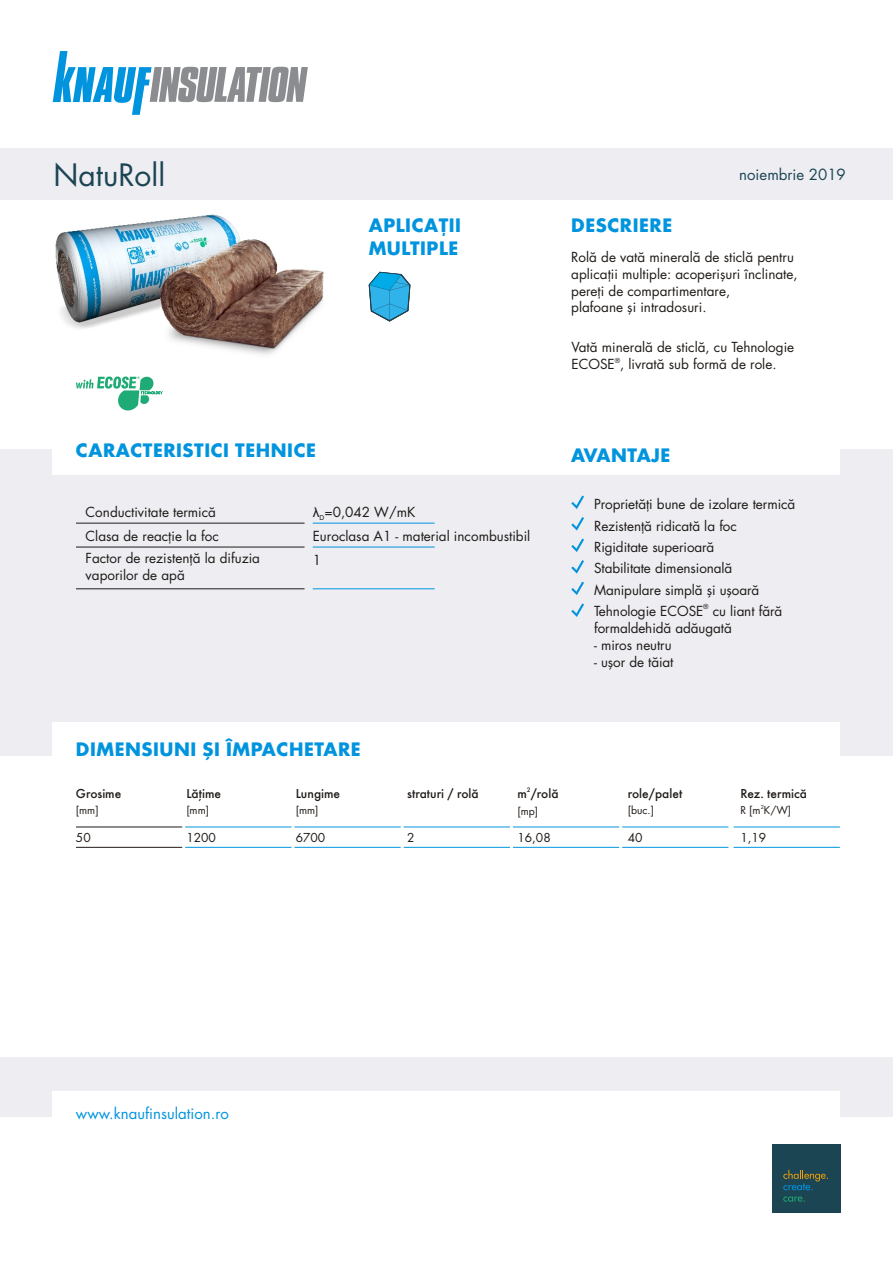
<style>
.page{position:relative;width:893px;height:1263px;background:#fff}
.page>*{position:absolute;margin:0;border:0;box-sizing:border-box;transform-origin:0 0}
.t1{font:30px "Futura CE";color:#1c4554}
.t2{font:700 18px/22.8px "Futura CE";letter-spacing:.03em;color:#0094de}
.t3{font:15px "Futura CE";color:#0094de}
.t4{font:15px "Futura CE";color:#1c4554}
.t5{font:13.5px/17px "Futura CE";color:#1f1a17}
.t6{font:500 13.5px "Futura TEE";letter-spacing:-1.795em;color:#1f1a17}
.t7{font:500 13.5px "Futura TEE";letter-spacing:-1.665em;color:#1f1a17}
.t8{font:500 13.5px "Futura TEE";letter-spacing:-2.275em;color:#1f1a17}
.t9{font:500 13.5px "Futura TEE";letter-spacing:-2.435em;color:#1f1a17}
.t10{font:12px "Futura CE";color:#1f1a17}
.t11{font:10.5px "Futura CE";color:#1f1a17}
.t12{font:6.75px "Futura CE";color:#1f1a17}
.t13{font:500 6.75px "Futura TEE";color:#1f1a17}
.t14{font:6.75px "Arial";color:#1f1a17}
.t15{font:5.25px "Futura CE";color:#1f1a17}
.s1{font-family:"Arial"}
</style>
<div class="page">
<div style="left:0;top:1057px;width:893px;height:60px;background:#ededf2"></div>
<div style="left:53px;top:1091px;width:787px;height:51px;background:#fff"></div>
<hr style="left:185px;top:827px;width:106px;height:1px;background:#0094de">
<hr style="left:294px;top:827px;width:107px;height:1px;background:#0094de">
<hr style="left:404px;top:827px;width:106px;height:1px;background:#0094de">
<hr style="left:513px;top:827px;width:106px;height:1px;background:#0094de">
<hr style="left:622px;top:827px;width:106px;height:1px;background:#0094de">
<hr style="left:76px;top:827px;width:106px;height:1px;background:#1f1a17">
<hr style="left:734px;top:827px;width:106px;height:1px;background:#0094de">
<hr style="left:185px;top:847px;width:106px;height:1px;background:#0094de">
<hr style="left:294px;top:847px;width:107px;height:1px;background:#0094de">
<hr style="left:404px;top:847px;width:106px;height:1px;background:#0094de">
<hr style="left:513px;top:847px;width:106px;height:1px;background:#0094de">
<hr style="left:622px;top:847px;width:106px;height:1px;background:#0094de">
<hr style="left:76px;top:847px;width:106px;height:1px;background:#1f1a17">
<hr style="left:734px;top:847px;width:106px;height:1px;background:#0094de">
<div style="left:0;top:449px;width:893px;height:307px;background:#ededf2"></div>
<div style="left:0;top:149px;width:893px;height:51px;background:#ededf2"></div>
<svg style="left:53px;top:51px;width:255px;height:64px"></svg>
<div style="left:53px;top:722px;width:787px;height:41px;background:#fff"></div>
<div style="left:53px;top:424px;width:787px;height:51px;background:#fff"></div>
<div style="left:772px;top:1144px;width:68px;height:68px;background:#1c4554"></div>
<svg style="left:783px;top:1170px;width:45px;height:20px"></svg>
<svg style="left:783px;top:1196px;width:22px;height:6px"></svg>
<hr style="left:313px;top:523px;width:122px;height:1px;background:#0094de">
<hr style="left:76px;top:523px;width:229px;height:1px;background:#1f1a17">
<hr style="left:76px;top:547px;width:229px;height:1px;background:#1f1a17">
<hr style="left:313px;top:547px;width:122px;height:1px;background:#0094de">
<hr style="left:76px;top:588px;width:229px;height:1px;background:#1f1a17">
<hr style="left:313px;top:588px;width:122px;height:1px;background:#0094de">
<svg style="left:76px;top:376px;width:87px;height:34px"></svg>
<svg style="left:571px;top:495px;width:13px;height:14px"></svg>
<svg style="left:571px;top:517px;width:13px;height:13px"></svg>
<svg style="left:571px;top:538px;width:13px;height:14px"></svg>
<svg style="left:571px;top:560px;width:13px;height:14px"></svg>
<svg style="left:571px;top:603px;width:13px;height:14px"></svg>
<svg style="left:571px;top:582px;width:13px;height:13px"></svg>
<img style="left:55px;top:214px;width:185px;height:109px">
<img style="left:161px;top:240px;width:163px;height:115px">
<svg style="left:369px;top:272px;width:41px;height:50px"></svg>
<h1 class="t1" style="left:54px;top:165px;width:113px">NatuRoll</h1>
<h2 class="t2" style="left:369px;top:216px;width:94px">APLICAŢII<br>MULTIPLE</h2>
<h2 class="t2" style="left:571px;top:217px;width:102px">DESCRIERE</h2>
<p class="t4" style="left:739px;top:170px;width:108px">noiembrie 2019</p>
<p class="t5" style="left:571px;top:250px;width:228px">Rolă de vată minerală de sticlă pentru aplicaţii multiple: acoperişuri înclinate, pereţi de compartimentare,<br>plafoane şi intradosuri.</p>
<p class="t5" style="left:571px;top:341px;width:224px">Vată minerală de sticlă, cu Tehnologie</p>
<p class="t12" style="left:615px;top:358px;width:7px">®</p>
<p class="t5" style="left:571px;top:358px;width:207px">ECOSE , livrată sub formă de role.</p>
<h2 class="t2" style="left:76px;top:442px;width:242px">CARACTERISTICI TEHNICE</h2>
<p class="t5" style="left:86px;top:506px;width:132px">Conductivitate termică</p>
<p class="t5" style="left:313px;top:506px;width:104px"><span class="s1">λ</span> =0,042 W/mK</p>
<p class="t14" style="left:320px;top:515px;width:6px">D</p>
<p class="t5" style="left:86px;top:530px;width:135px">Clasa de reacţie la foc</p>
<p class="t5" style="left:313px;top:527px;width:219px;line-height:23.2px">Euroclasa A1 - material incombustibil<br>1</p>
<p class="t5" style="left:86px;top:552px;width:176px">Factor de rezistenţă la difuzia vaporilor de apă</p>
<h2 class="t2" style="left:571px;top:446px;width:101px">AVANTAJE</h2>
<p class="t5" style="left:594px;top:496px;width:203px;line-height:21.3px">Proprietăţi bune de izolare termică<br>Rezistenţă ridicată la foc<br>Rigiditate superioară<br>Stabilitate dimensională<br>Manipulare simplă şi uşoară</p>
<p class="t12" style="left:703px;top:605px;width:7px">®</p>
<p class="t5" style="left:594px;top:605px;width:190px">Tehnologie ECOSE cu liant fără formaldehidă adăugată</p>
<p class="t5" style="left:594px;top:639px;width:79px">- miros neutru</p>
<p class="t5" style="left:594px;top:656px;width:81px">- uşor de tăiat</p>
<h2 class="t2" style="left:76px;top:740px;width:286px">DIMENSIUNI ŞI ÎMPACHETARE</h2>
<p class="t13" style="left:527px;top:787px;width:24px">2</p>
<p class="t6" style="left:531px;top:788px;width:55px">/rolă</p>
<p class="t11" style="left:517px;top:807px;width:22px">[mp]</p>
<p class="t6" style="left:301px;top:787px;width:81px">ungime</p>
<p class="t7" style="left:407px;top:788px;width:99px">straturi /rolă</p>
<p class="t6" style="left:517px;top:788px;width:58px">m</p>
<p class="t6" style="left:76px;top:787px;width:62px">G</p>
<p class="t11" style="left:76px;top:807px;width:24px">[mm]</p>
<p class="t6" style="left:86px;top:787px;width:77px">rosi me</p>
<p class="t6" style="left:186px;top:787px;width:33px">L</p>
<p class="t11" style="left:186px;top:807px;width:24px">[mm]</p>
<p class="t6" style="left:192px;top:787px;width:72px">ăţime</p>
<p class="t6" style="left:296px;top:787px;width:33px">L</p>
<p class="t11" style="left:296px;top:807px;width:24px">[mm]</p>
<p class="t9" style="left:628px;top:787px;width:86px">role/palet</p>
<p class="t8" style="left:740px;top:787px;width:100px">Rez. termică</p>
<p class="t11" style="left:628px;top:807px;width:28px">[buc.]</p>
<p class="t15" style="left:761px;top:805px;width:5px">2</p>
<p class="t11" style="left:740px;top:807px;width:52px">R [m K/W]</p>
<p class="t10" style="left:76px;top:834px;width:16px">50</p>
<p class="t10" style="left:186px;top:834px;width:31px">1200</p>
<p class="t10" style="left:296px;top:834px;width:31px">6700</p>
<p class="t10" style="left:407px;top:834px;width:9px">2</p>
<p class="t10" style="left:517px;top:834px;width:35px">16,08</p>
<p class="t10" style="left:628px;top:834px;width:16px">40</p>
<p class="t10" style="left:740px;top:834px;width:27px">1,19</p>
<p class="t3" style="left:76px;top:1109px;width:154px">www.knaufinsulation.ro</p>
</div>
